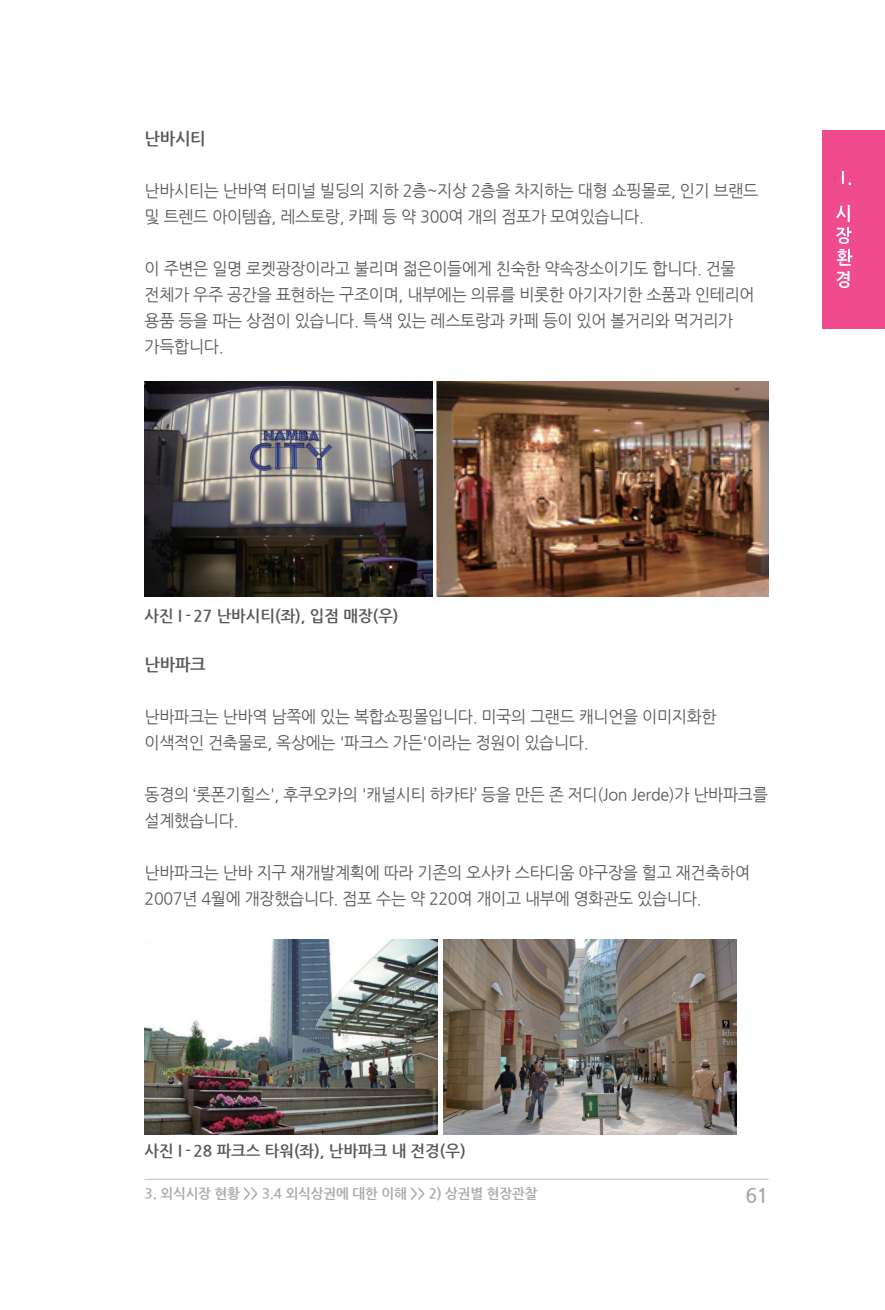
<style>
.page{position:relative;width:885px;height:1310px;background:#fff}
.page>*{position:absolute;margin:0;border:0;box-sizing:border-box;transform-origin:0 0}
.t1{font:700 20px "Nanum Gothic";color:#a8a9ad}
.본문강조{font:700 17px "Nanum Gothic";letter-spacing:-.02em;color:#57585a}
.본문{font:16.6px/26px "Nanum Gothic";letter-spacing:-.02em;color:#57585a}
.사진제목{font:700 16px "Nanum Gothic";color:#57585a}
.위치선정_우{font:700 14px "Nanum Gothic";letter-spacing:-.01em;color:#a8a9ad}
</style>
<div class="page">
<hr style="left:145px;top:1178px;width:623px;height:1px;background:#bcbdc0">
<div style="left:822px;top:130px;width:62px;height:199px;background:#ef4b8e"></div>
<svg style="left:841px;top:171px;width:10px;height:14px"></svg>
<svg style="left:836px;top:205px;width:16px;height:83px"></svg>
<img style="left:145px;top:381px;width:287px;height:216px">
<img style="left:436px;top:381px;width:332px;height:216px">
<img style="left:145px;top:940px;width:292px;height:194px">
<img style="left:444px;top:940px;width:292px;height:194px">
<p class="본문강조" style="left:145px;top:130px;width:63px">난바시티</p>
<p class="본문" style="left:145px;top:178px;width:615px">난바시티는 난바역 터미널 빌딩의 지하 2층~지상 2층을 차지하는 대형 쇼핑몰로, 인기 브랜드 및 트렌드 아이템숍, 레스토랑, 카페 등 약 300여 개의 점포가 모여있습니다.</p>
<p class="본문" style="left:145px;top:256px;width:611px">이 주변은 일명 로켓광장이라고 불리며 젊은이들에게 친숙한 약속장소이기도 합니다. 건물 전체가 우주 공간을 표현하는 구조이며, 내부에는 의류를 비롯한 아기자기한 소품과 인테리어 용품 등을 파는 상점이 있습니다. 특색 있는 레스토랑과 카페 등이 있어 볼거리와 먹거리가 가득합니다.</p>
<p class="사진제목" style="left:145px;top:608px;width:255px">사진 I - 27 난바시티(좌), 입점 매장(우)</p>
<p class="본문강조" style="left:145px;top:656px;width:63px">난바파크</p>
<p class="본문" style="left:145px;top:704px;width:573px">난바파크는 난바역 남쪽에 있는 복합쇼핑몰입니다. 미국의 그랜드 캐니언을 이미지화한 이색적인 건축물로, 옥상에는 '파크스 가든'이라는 정원이 있습니다.</p>
<p class="본문" style="left:145px;top:782px;width:624px">동경의 ‘롯폰기힐스', 후쿠오카의 '캐널시티 하카타’ 등을 만든 존 저디(Jon Jerde)가 난바파크를 설계했습니다.</p>
<p class="본문" style="left:145px;top:860px;width:607px">난바파크는 난바 지구 재개발계획에 따라 기존의 오사카 스타디움 야구장을 헐고 재건축하여<br>2007년 4월에 개장했습니다. 점포 수는 약 220여 개이고 내부에 영화관도 있습니다.</p>
<p class="사진제목" style="left:145px;top:1143px;width:322px">사진 I - 28 파크스 타워(좌), 난바파크 내 전경(우)</p>
<p class="위치선정_우" style="left:145px;top:1186px;width:394px">3. 외식시장 현황 &gt;&gt; 3.4 외식상권에 대한 이해 &gt;&gt; 2) 상권별 현장관찰</p>
<p class="t1" style="left:745px;top:1185px;width:25px">61</p>
</div>
